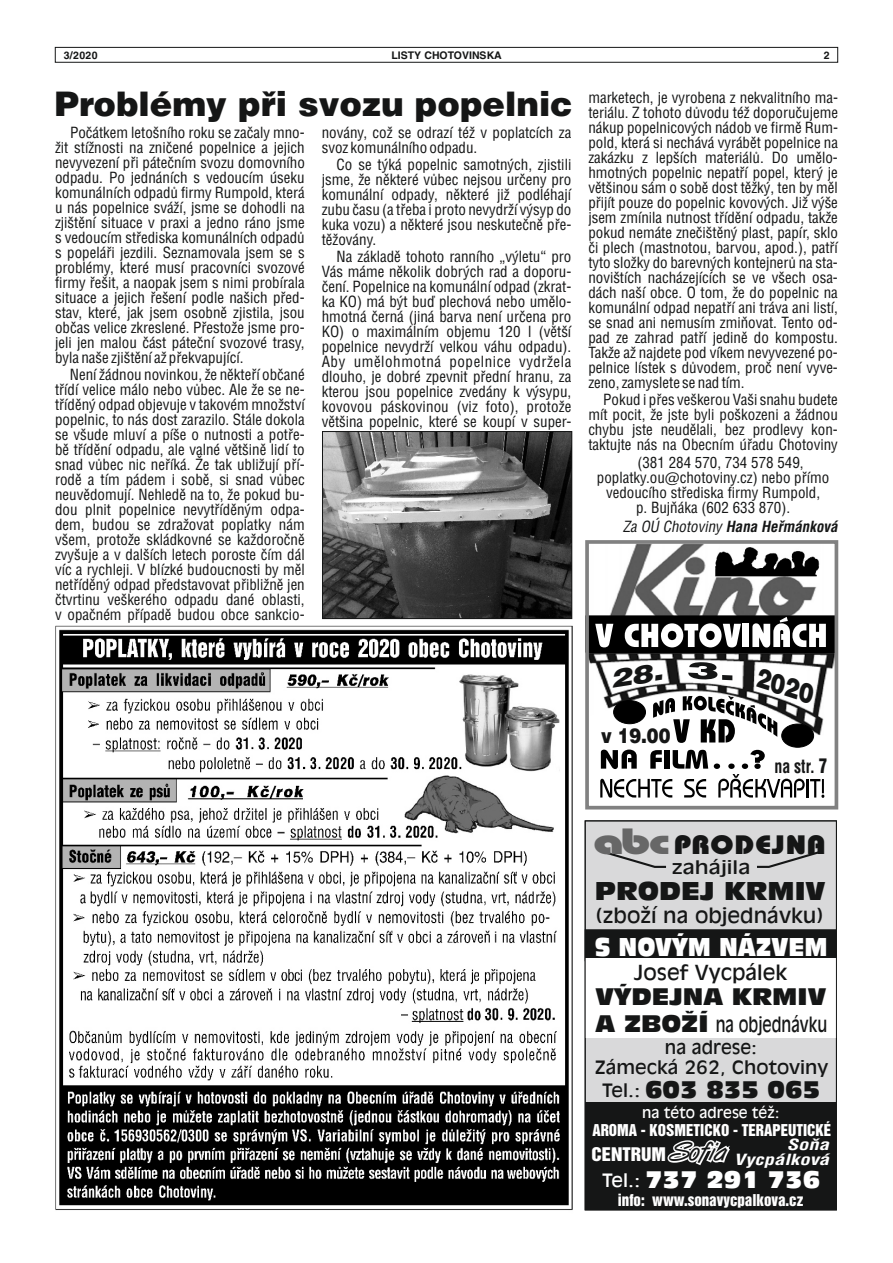
<style>
.page{position:relative;width:893px;height:1263px;background:#fff}
.page>*{position:absolute;margin:0;border:0;box-sizing:border-box;transform-origin:0 0}
.t1{font:900 33.75px "Switzerland";color:#151616}
.t2{font:900 26.85px "Switzerland";color:#151616;scale:.82 1}
.t3{font:800 26.55px "Bahamas";letter-spacing:.015em;color:#151616;scale:1.12 1}
.t4{font:24.15px "Incised 901 BT Compact";color:#fff;scale:.9 1}
.t5{font:24.15px "Incised 901 BT Compact";color:#151616;scale:1.06 1}
.t6{font:22.5px "Incised 901 BT Compact";color:#151616;scale:1.06 1}
.t7{font:22.5px "Incised 901 BT Compact";color:#fff;scale:1.06 1}
.t8{font:900 20.55px "Switzerland";color:#151616;scale:.85 1}
.t9{font:20.4px "Incised 901 AT";color:#151616;scale:1.06 1}
.t10{font:20.4px "Incised 901 AT";color:#151616;scale:.77 1}
.t11{font:700 18.45px "Switzerland Condensed";color:#151616;scale:.86 1}
.t12{font:18.15px/19.6px "Incised 901 AT";color:#151616;text-align:center}
.t13{font:18.15px "Incised 901 AT";color:#151616;scale:1.23 1}
.t14{font:17.1px "Switzerland Inserat";color:#fff;scale:1.08 1}
.t15{font:15px/15px "Switzerland Condensed";color:#151616;text-align:justify}
.t16{font:15px "Switzerland Inserat";color:#fff}
.t17{font:italic 700 15px "Switzerland Condensed";color:#151616}
.t18{font:italic 700 15px/15.3px "Switzerland Condensed";color:#fff;text-align:right;scale:1.38 1}
.t19{font:14.7px "Incised 901 AT";color:#fff}
.t20{font:700 10.5px "Switzerland";color:#151616}
.s1{font-family:"Swiss 721 BT"}
.s2{font-weight:400}
.s3{font-family:"Switzerland Inserat";font-weight:400}
.s4{font-size:36.45px;color:#676767}
.s5{font-family:"Incised 901 BT Compact";font-size:22.5px}
.s6{font-family:"Incised 901 AT";font-size:18.15px}
.s7{font-family:"Surreal";font-weight:700;font-size:25.35px}
</style>
<div class="page">
<div style="left:55px;top:47px;width:783px;height:16px;border:1px solid #151616"></div>
<img style="left:55px;top:625px;width:518px;height:585px">
<div style="left:584px;top:820px;width:251px;height:390px;background:#d9d9da"></div>
<div style="left:584px;top:929px;width:251px;height:32px;background:#151616"></div>
<div style="left:585px;top:958px;width:251px;height:79px;background:#fff"></div>
<div style="left:585px;top:1102px;width:251px;height:107px;background:#151616"></div>
<img style="left:590px;top:545px;width:243px;height:190px">
<img style="left:715px;top:545px;width:106px;height:31px">
<div style="left:782px;top:724px;width:32px;height:23px;background:#000;border-radius:50%"></div>
<div style="left:781px;top:724px;width:33px;height:23px;border:1px solid #000;border-radius:50%"></div>
<div style="left:614px;top:700px;width:31px;height:24px;background:#000;border-radius:50%"></div>
<div style="left:613px;top:700px;width:33px;height:24px;border:1px solid #000;border-radius:50%"></div>
<div style="left:586px;top:616px;width:250px;height:36px;background:#000"></div>
<svg style="left:595px;top:624px;width:18px;height:23px"></svg>
<svg style="left:625px;top:623px;width:116px;height:24px"></svg>
<div style="left:743px;top:624px;width:6px;height:23px;background:#fff"></div>
<svg style="left:752px;top:617px;width:74px;height:30px"></svg>
<svg style="left:601px;top:749px;width:36px;height:20px"></svg>
<svg style="left:650px;top:750px;width:12px;height:19px"></svg>
<div style="left:664px;top:750px;width:5px;height:19px;background:#000"></div>
<svg style="left:673px;top:750px;width:35px;height:19px"></svg>
<svg style="left:600px;top:779px;width:72px;height:19px"></svg>
<svg style="left:684px;top:779px;width:22px;height:18px"></svg>
<svg style="left:714px;top:750px;width:110px;height:48px"></svg>
<div style="left:585px;top:540px;width:253px;height:269px;border:4px solid #818181"></div>
<svg style="left:653px;top:696px;width:124px;height:47px"></svg>
<img style="left:324px;top:433px;width:246px;height:184px">
<div style="left:322px;top:431px;width:250px;height:188px;border:1px solid #151616"></div>
<svg style="left:599px;top:849px;width:69px;height:20px"></svg>
<svg style="left:755px;top:849px;width:69px;height:20px"></svg>
<div style="left:585px;top:820px;width:252px;height:390px;border:1px solid #151616"></div>
<svg style="left:613px;top:663px;width:49px;height:25px"></svg>
<svg style="left:688px;top:661px;width:44px;height:19px"></svg>
<p class="t20" style="left:64px;top:51px;width:35px">3/2020</p>
<p class="t20" style="left:391px;top:51px;width:112px">LISTY CHOTOVINSKA</p>
<p class="t20" style="left:824px;top:51px;width:7px">2</p>
<h1 class="t1" style="left:55px;top:88px;width:520px">Problémy při svozu popelnic</h1>
<p class="t15" style="left:55px;top:126px;width:251px;text-indent:15px">Počátkem letošního roku se začaly mno&shy;žit stížnosti na zničené popelnice a jejich nevyvezení při pátečním svozu domovního odpadu. Po jednáních s vedoucím úseku komunálních odpadů firmy Rumpold, která u nás popelnice sváží, jsme se dohodli na zjištění situace v praxi a jedno ráno jsme s vedoucím střediska komunálních odpadů s popeláři jezdili. Seznamovala jsem se s problémy, které musí pracovníci svozové firmy řešit, a naopak jsem s nimi probírala situace a jejich řešení podle našich před&shy;stav, které, jak jsem osobně zjistila, jsou občas velice zkreslené. Přestože jsme pro&shy;jeli jen malou část páteční svozové trasy, byla naše zjištění až překvapující.</p>
<p class="t15" style="left:55px;top:368px;width:251px;text-indent:15px">Není žádnou novinkou, že někteří občané třídí velice málo nebo vůbec. Ale že se ne&shy;tříděný odpad objevuje v takovém množství popelnic, to nás dost zarazilo. Stále dokola se všude mluví a píše o nutnosti a potře&shy;bě třídění odpadu, ale valné většině lidí to snad vůbec nic neříká. Že tak ubližují pří&shy;rodě a tím pádem i sobě, si snad vůbec neuvědomují. Nehledě na to, že pokud bu&shy;dou plnit popelnice nevytříděným odpa&shy;dem, budou se zdražovat poplatky nám všem, protože skládkovné se každoročně zvyšuje a v dalších letech poroste čím dál víc a rychleji. V blízké budoucnosti by měl netříděný odpad představovat přibližně jen čtvrtinu veškerého odpadu dané oblasti, v opačném případě budou obce sankcio-</p>
<p class="t15" style="left:588px;top:91px;width:251px">marketech, je vyrobena z nekvalitního ma&shy;teriálu. Z tohoto důvodu též doporučujeme nákup popelnicových nádob ve firmě Rum&shy;pold, která si nechává vyrábět popelnice na zakázku z lepších materiálů. Do umělo&shy;hmotných popelnic nepatří popel, který je většinou sám o sobě dost těžký, ten by měl přijít pouze do popelnic kovových. Již výše jsem zmínila nutnost třídění odpadu, takže pokud nemáte znečištěný plast, papír, sklo či plech (mastnotou, barvou, apod.), patří tyto složky do barevných kontejnerů na sta&shy;novištích nacházejících se ve všech osa&shy;dách naší obce. O tom, že do popelnic na komunální odpad nepatří ani tráva ani listí, se snad ani nemusím zmiňovat. Tento od&shy;pad ze zahrad patří jedině do kompostu.<br>Takže až najdete pod víkem nevyvezené po&shy;pelnice lístek s důvodem, proč není vyve&shy;zeno, zamyslete se nad tím.</p>
<p class="t15" style="left:588px;top:394px;width:251px;text-indent:15px">Pokud i přes veškerou Vaši snahu budete mít pocit, že jste byli poškozeni a žádnou chybu jste neudělali, bez prodlevy kon&shy;taktujte nás na Obecním úřadu Chotoviny</p>
<p class="t15" style="left:637px;top:456px;width:168px">(381 284 570, 734 578 549,</p>
<p class="t15" style="left:597px;top:471px;width:234px">poplatky.ou<span class="s1">@</span>chotoviny.cz) nebo přímo</p>
<p class="t15" style="left:606px;top:486px;width:215px">vedoucího střediska firmy Rumpold,</p>
<p class="t15" style="left:636px;top:501px;width:156px">p. Bujňáka (602 633 870).</p>
<p class="t15" style="left:322px;top:126px;width:251px">novány, což se odrazí též v poplatcích za svoz komunálního odpadu.</p>
<p class="t15" style="left:322px;top:158px;width:251px;text-indent:15px">Co se týká popelnic samotných, zjistili jsme, že některé vůbec nejsou určeny pro komunální odpady, některé již podléhají zubu času (a třeba i proto nevydrží výsyp do kuka vozu) a některé jsou neskutečně pře&shy;těžovány.</p>
<p class="t15" style="left:322px;top:250px;width:251px;text-indent:15px">Na základě tohoto ranního „výletu“ pro Vás máme několik dobrých rad a doporu&shy;čení. Popelnice na komunální odpad (zkrat&shy;ka KO) má být buď plechová nebo umělo&shy;hmotná černá (jiná barva není určena pro KO) o maximálním objemu 120 l (větší popelnice nevydrží velkou váhu odpadu).<br>Aby umělohmotná popelnice vydržela dlouho, je dobré zpevnit přední hranu, za kterou jsou popelnice zvedány k výsypu, kovovou páskovinou (viz foto), protože většina popelnic, které se koupí v super-</p>
<p class="t17" style="left:623px;top:519px;width:216px"><span class="s2">Za OÚ Chotoviny</span> Hana Heřmánková</p>
<h3 class="t8" style="left:601px;top:726px;width:83px">v 19.00</h3>
<h2 class="t2" style="left:762px;top:665px;width:73px;rotate:18deg">2020</h2>
<p class="t11" style="left:774px;top:758px;width:63px">na str. <span class="s3">7</span></p>
<h3 class="t3" style="left:593px;top:833px;width:209px"><span class="s4">abc</span>PRODEJNA</h3>
<p class="t13" style="left:672px;top:860px;width:66px">zahájila</p>
<h3 class="t5" style="left:595px;top:882px;width:219px">PRODEJ KRMIV</h3>
<h3 class="t4" style="left:595px;top:938px;width:260px">S NOVÝM NÁZVEM</h3>
<h3 class="t6" style="left:596px;top:988px;width:219px">VÝDEJNA KRMIV</h3>
<h3 class="t10" style="left:596px;top:1016px;width:302px"><span class="s5">A ZBOŽÍ</span> na objednávku</h3>
<h3 class="t9" style="left:595px;top:907px;width:218px">(zboží na objednávku)</h3>
<h3 class="t9" style="left:634px;top:964px;width:146px">Josef Vycpálek</h3>
<p class="t12" style="left:595px;top:1039px;width:235px">na adrese:<br>Zámecká 262, Chotoviny</p>
<h3 class="t6" style="left:603px;top:1081px;width:207px"><span class="s6">Tel.:</span> 603 835 065</h3>
<p class="t19" style="left:642px;top:1106px;width:139px">na této adrese též:</p>
<p class="t16" style="left:592px;top:1122px;width:241px">AROMA - KOSMETICKO - TERAPEUTICKÉ</p>
<p class="t14" style="left:591px;top:1146px;width:124px">CENTRUM<span class="s7">Sofia</span></p>
<p class="t18" style="left:734px;top:1137px;width:71px">Soňa<br>Vycpálková</p>
<h3 class="t7" style="left:603px;top:1171px;width:207px"><span class="s6">Tel.:</span> 737 291 736</h3>
<p class="t16" style="left:618px;top:1193px;width:187px">info: www.sonavycpalkova.cz</p>
</div>
